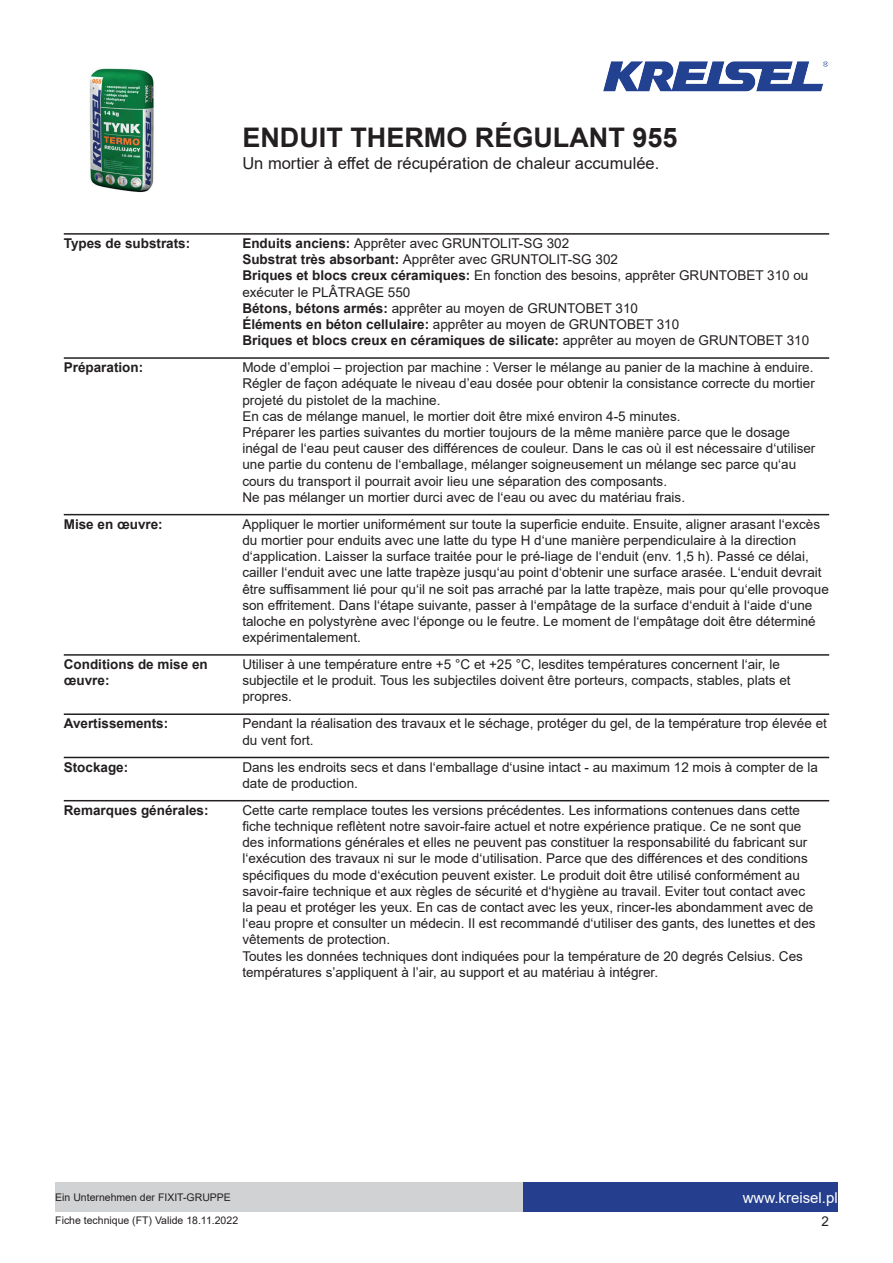
<style>
.page{position:relative;width:893px;height:1263px;background:#fff}
.page>*{position:absolute;margin:0;border:0;box-sizing:border-box;transform-origin:0 0}
.t1{font:700 27px "Arial";color:#231f20}
.t2{font:16.5px "Arial";color:#231f20}
.t3{font:15px "Arial";color:#fff}
.t4{font:13.5px/16.2px "Arial";color:#231f20}
.t5{font:700 13.5px/16.2px "Arial";color:#231f20}
.t6{font:10.5px "Arial";color:#231f20}
.s1{font-weight:700}
</style>
<div class="page">
<img style="left:89px;top:68px;width:65px;height:125px">
<img style="left:603px;top:61px;width:226px;height:31px">
<div style="left:523px;top:1182px;width:315px;height:30px;background:#253f8e"></div>
<div style="left:55px;top:1182px;width:468px;height:30px;background:#d1d2d4"></div>
<hr style="left:64px;top:233px;width:765px;height:2px;background:#231f20">
<hr style="left:64px;top:357px;width:765px;height:2px;background:#231f20">
<hr style="left:64px;top:514px;width:765px;height:1px;background:#231f20">
<hr style="left:64px;top:654px;width:765px;height:2px;background:#231f20">
<hr style="left:64px;top:713px;width:765px;height:2px;background:#231f20">
<hr style="left:64px;top:757px;width:765px;height:1px;background:#231f20">
<hr style="left:64px;top:800px;width:765px;height:1px;background:#231f20">
<h1 class="t1" style="left:242px;top:119px;width:437px">ENDUIT THERMO RÉGULANT 955</h1>
<p class="t2" style="left:242px;top:152px;width:418px">Un mortier à effet de récupération de chaleur accumulée.</p>
<p class="t5" style="left:64px;top:235px;width:128px">Types de substrats:</p>
<p class="t4" style="left:242px;top:235px;width:568px"><span class="s1">Enduits anciens:</span> Apprêter avec GRUNTOLIT-SG 302<br><span class="s1">Substrat très absorbant:</span> Apprêter avec GRUNTOLIT-SG 302<br><span class="s1">Briques et blocs creux céramiques:</span> En fonction des besoins, apprêter GRUNTOBET 310 ou exécuter le PLÂTRAGE 550<br><span class="s1">Bétons, bétons armés:</span> apprêter au moyen de GRUNTOBET 310<br><span class="s1">Éléments en béton cellulaire:</span> apprêter au moyen de GRUNTOBET 310<br><span class="s1">Briques et blocs creux en céramiques de silicate:</span> apprêter au moyen de GRUNTOBET 310</p>
<p class="t5" style="left:64px;top:359px;width:81px">Préparation:</p>
<p class="t4" style="left:242px;top:359px;width:575px">Mode d’emploi – projection par machine : Verser le mélange au panier de la machine à enduire.<br>Régler de façon adéquate le niveau d’eau dosée pour obtenir la consistance correcte du mortier projeté du pistolet de la machine.<br>En cas de mélange manuel, le mortier doit être mixé environ 4-5 minutes.<br>Préparer les parties suivantes du mortier toujours de la même manière parce que le dosage inégal de l‘eau peut causer des différences de couleur. Dans le cas où il est nécessaire d‘utiliser une partie du contenu de l‘emballage, mélanger soigneusement un mélange sec parce qu‘au cours du transport il pourrait avoir lieu une séparation des composants.<br>Ne pas mélanger un mortier durci avec de l‘eau ou avec du matériau frais.</p>
<p class="t5" style="left:64px;top:516px;width:101px">Mise en œuvre:</p>
<p class="t4" style="left:242px;top:516px;width:588px">Appliquer le mortier uniformément sur toute la superficie enduite. Ensuite, aligner arasant l‘excès du mortier pour enduits avec une latte du type H d‘une manière perpendiculaire à la direction d‘application. Laisser la surface traitée pour le pré-liage de l‘enduit (env. 1,5 h). Passé ce délai, cailler l‘enduit avec une latte trapèze jusqu‘au point d‘obtenir une surface arasée. L‘enduit devrait être suffisamment lié pour qu‘il ne soit pas arraché par la latte trapèze, mais pour qu‘elle provoque son effritement. Dans l‘étape suivante, passer à l‘empâtage de la surface d‘enduit à l‘aide d‘une taloche en polystyrène avec l‘éponge ou le feutre. Le moment de l‘empâtage doit être déterminé expérimentalement.</p>
<p class="t5" style="left:64px;top:656px;width:146px">Conditions de mise en œuvre:</p>
<p class="t4" style="left:242px;top:656px;width:550px">Utiliser à une température entre +5 °C et +25 °C, lesdites températures concernent l‘air, le subjectile et le produit. Tous les subjectiles doivent être porteurs, compacts, stables, plats et propres.</p>
<p class="t5" style="left:64px;top:716px;width:106px">Avertissements:</p>
<p class="t4" style="left:242px;top:715px;width:586px">Pendant la réalisation des travaux et le séchage, protéger du gel, de la température trop élevée et du vent fort.</p>
<p class="t5" style="left:64px;top:759px;width:66px">Stockage:</p>
<p class="t4" style="left:242px;top:759px;width:577px">Dans les endroits secs et dans l‘emballage d‘usine intact - au maximum 12 mois à compter de la date de production.</p>
<p class="t5" style="left:64px;top:802px;width:146px">Remarques générales:</p>
<p class="t4" style="left:242px;top:802px;width:575px">Cette carte remplace toutes les versions précédentes. Les informations contenues dans cette fiche technique reflètent notre savoir-faire actuel et notre expérience pratique. Ce ne sont que des informations générales et elles ne peuvent pas constituer la responsabilité du fabricant sur l‘exécution des travaux ni sur le mode d‘utilisation. Parce que des différences et des conditions spécifiques du mode d‘exécution peuvent exister. Le produit doit être utilisé conformément au savoir-faire technique et aux règles de sécurité et d‘hygiène au travail. Eviter tout contact avec la peau et protéger les yeux. En cas de contact avec les yeux, rincer-les abondamment avec de l‘eau propre et consulter un médecin. Il est recommandé d‘utiliser des gants, des lunettes et des vêtements de protection.<br>Toutes les données techniques dont indiquées pour la température de 20 degrés Celsius. Ces températures s’appliquent à l’air, au support et au matériau à intégrer.</p>
<p class="t6" style="left:55px;top:1190px;width:177px">Ein Unternehmen der FIXIT-GRUPPE</p>
<p class="t3" style="left:743px;top:1187px;width:97px">www.kreisel.pl</p>
<p class="t6" style="left:55px;top:1213px;width:184px">Fiche technique (FT) Valide 18.11.2022</p>
<p class="t4" style="left:821px;top:1213px;width:9px">2</p>
</div>
